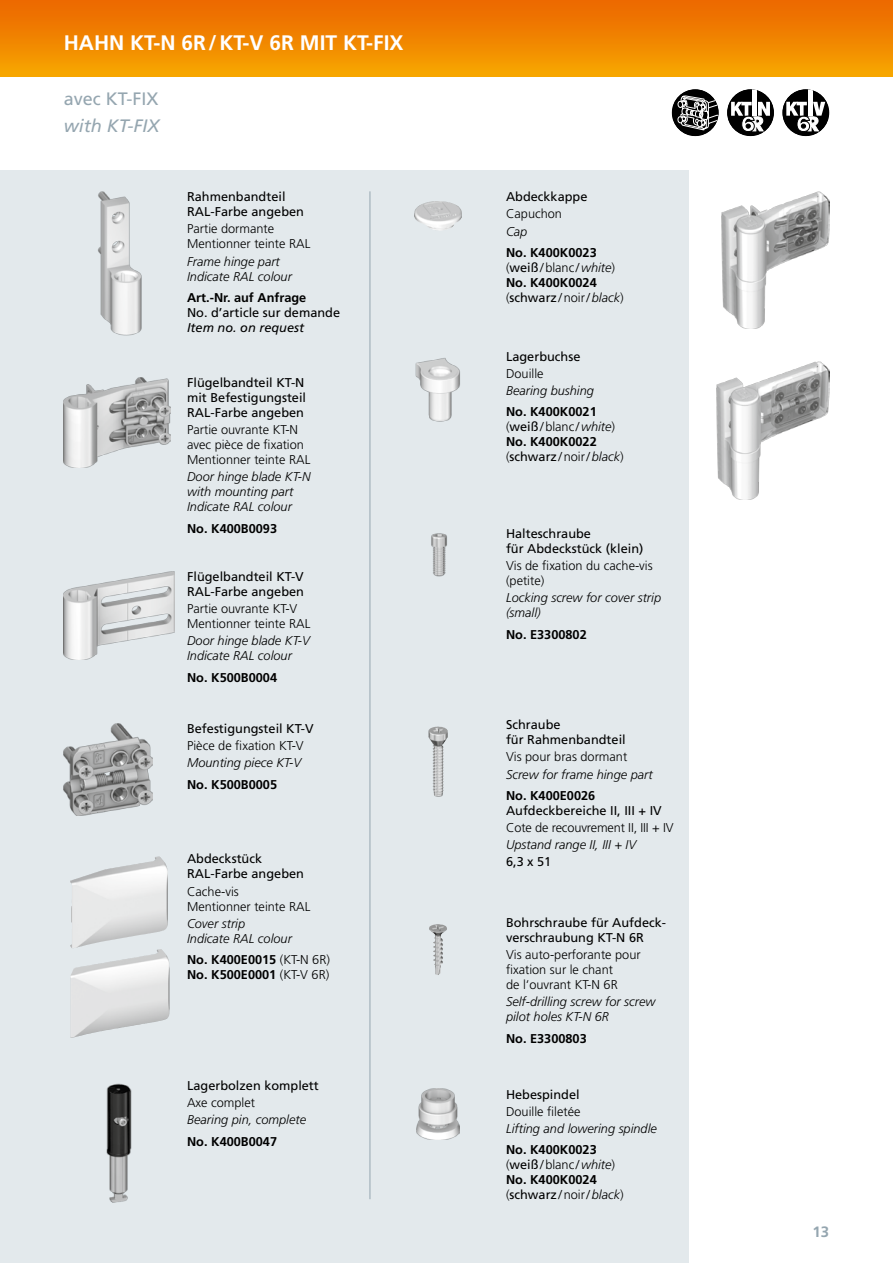
<style>
.page{position:relative;width:893px;height:1263px;background:#fff}
.page>*{position:absolute;margin:0;border:0;box-sizing:border-box;transform-origin:0 0}
.t1{font:700 21px "Frutiger";color:#fff}
.t2{font:18px "Frutiger";color:#95a6b0}
.t3{font:italic 18px "Frutiger";color:#95a6b0}
.t4{font:700 15px "Frutiger";color:#95a6b0}
.t5{font:12.75px/15px "Frutiger";color:#000}
.t6{font:300 12.75px/15px "Frutiger";color:#000}
.t7{font:italic 300 12.75px/15px "Frutiger";color:#000}
.t8{font:700 12.75px/15px "Frutiger";color:#000}
.t9{font:italic 12.75px "Frutiger";color:#000}
.s1{font-weight:300}
.s2{font-weight:400}
.s3{font-weight:300;font-style:italic}
</style>
<div class="page">
<div style="left:0;top:0;width:893px;height:77px;background:linear-gradient(to bottom,#eb6500,#f7a700)"></div>
<div style="left:0;top:170px;width:689px;height:1093px;background:#e3e9ec"></div>
<hr style="left:370px;top:191px;width:1px;height:1008px;background:#95a6b0">
<svg style="left:0;top:0;width:1px;height:77px"></svg>
<svg style="left:782px;top:89px;width:47px;height:47px"></svg>
<hr style="left:808px;top:89px;width:4px;height:27px;background:#fff">
<svg style="left:786px;top:102px;width:39px;height:30px"></svg>
<svg style="left:727px;top:89px;width:47px;height:47px"></svg>
<hr style="left:753px;top:89px;width:4px;height:27px;background:#fff">
<svg style="left:731px;top:102px;width:39px;height:30px"></svg>
<svg style="left:672px;top:89px;width:47px;height:47px"></svg>
<img style="left:721px;top:191px;width:108px;height:138px">
<img style="left:716px;top:361px;width:113px;height:138px">
<img style="left:416px;top:1089px;width:44px;height:50px">
<img style="left:429px;top:924px;width:18px;height:51px">
<img style="left:428px;top:726px;width:16px;height:71px">
<img style="left:431px;top:533px;width:16px;height:44px">
<img style="left:414px;top:201px;width:48px;height:30px">
<img style="left:415px;top:358px;width:45px;height:64px">
<img style="left:106px;top:1083px;width:26px;height:120px">
<img style="left:98px;top:191px;width:44px;height:145px">
<img style="left:70px;top:856px;width:98px;height:92px">
<img style="left:70px;top:949px;width:94px;height:89px">
<img style="left:64px;top:377px;width:106px;height:90px">
<img style="left:64px;top:571px;width:110px;height:89px">
<img style="left:64px;top:723px;width:88px;height:93px">
<h1 class="t1" style="left:64px;top:31px;width:341px">Hah n KT-N 6R /KT-V 6R mit KT-FIX</h1>
<h2 class="t2" style="left:64px;top:88px;width:96px">avec KT-FIX</h2>
<h2 class="t3" style="left:64px;top:115px;width:97px">with KT-FIX</h2>
<p class="t5" style="left:187px;top:189px;width:118px">Rahmenbandteil<br>RAL-Farbe angeben</p>
<p class="t6" style="left:187px;top:221px;width:125px">Partie dormante<br>Mentionner teinte RAL</p>
<p class="t7" style="left:187px;top:254px;width:106px">Frame hinge part<br>Indicate RAL colour</p>
<p class="t8" style="left:187px;top:290px;width:121px">Art.-Nr. auf Anfrage</p>
<p class="t5" style="left:187px;top:305px;width:155px">No. d’article sur demande</p>
<p class="t9" style="left:187px;top:320px;width:118px">Item no. on request</p>
<p class="t5" style="left:187px;top:375px;width:121px">Flügelbandteil KT-N mit Befestigungsteil<br>RAL-Farbe angeben</p>
<p class="t6" style="left:187px;top:422px;width:125px">Partie ouvrante KT-N avec pièce de fixation<br>Mentionner teinte RAL</p>
<p class="t7" style="left:187px;top:469px;width:125px">Door hinge blade KT-N with mounting part<br>Indicate RAL colour</p>
<p class="t8" style="left:187px;top:521px;width:92px">No. K400B0093</p>
<p class="t5" style="left:187px;top:569px;width:118px">Flügelbandteil KT-V<br>RAL-Farbe angeben</p>
<p class="t6" style="left:187px;top:601px;width:125px">Partie ouvrante KT-V<br>Mentionner teinte RAL</p>
<p class="t7" style="left:187px;top:633px;width:124px">Door hinge blade KT-V<br>Indicate RAL colour</p>
<p class="t8" style="left:187px;top:670px;width:92px">No. K500B0004</p>
<p class="t5" style="left:187px;top:721px;width:128px">Befestigungsteil KT-V</p>
<p class="t6" style="left:187px;top:738px;width:118px">Pièce de fixation KT-V</p>
<p class="t7" style="left:187px;top:755px;width:116px">Mounting piece KT-V</p>
<p class="t8" style="left:187px;top:776px;width:92px">No. K500B0005</p>
<p class="t5" style="left:187px;top:851px;width:118px">Abdeckstück<br>RAL-Farbe angeben</p>
<p class="t6" style="left:187px;top:883px;width:125px">Cache-vis<br>Mentionner teinte RAL</p>
<p class="t7" style="left:187px;top:916px;width:106px">Cover strip<br>Indicate RAL colour</p>
<p class="t8" style="left:187px;top:952px;width:144px">No. K400E0015 <span class="s1">(KT-N 6R)<br></span>No. K500E0001 <span class="s1">(KT-V 6R)</span></p>
<p class="t5" style="left:187px;top:1078px;width:133px">Lagerbolzen komplett</p>
<p class="t6" style="left:187px;top:1095px;width:69px">Axe complet</p>
<p class="t7" style="left:187px;top:1112px;width:121px">Bearing pin, complete</p>
<p class="t8" style="left:187px;top:1134px;width:92px">No. K400B0047</p>
<p class="t5" style="left:506px;top:189px;width:83px">Abdeckkappe</p>
<p class="t6" style="left:506px;top:206px;width:57px">Capuchon</p>
<p class="t7" style="left:506px;top:224px;width:23px">Cap</p>
<p class="t8" style="left:506px;top:245px;width:119px">No. K400K0023 <span class="s1">(</span><span class="s2">weiß</span><span class="s1">/blanc /</span><span class="s3">white</span><span class="s1">)<br></span>No. K400K0024 <span class="s1">(</span><span class="s2">schwarz</span><span class="s1">/noir/</span><span class="s3">black</span><span class="s1">)</span></p>
<p class="t5" style="left:506px;top:349px;width:76px">Lagerbuchse</p>
<p class="t6" style="left:506px;top:366px;width:39px">Douille</p>
<p class="t7" style="left:506px;top:383px;width:89px">Bearing bushing</p>
<p class="t8" style="left:506px;top:404px;width:119px">No. K400K0021 <span class="s1">(</span><span class="s2">weiß</span><span class="s1">/blanc /</span><span class="s3">white</span><span class="s1">)<br></span>No. K400K0022 <span class="s1">(</span><span class="s2">schwarz</span><span class="s1">/noir/</span><span class="s3">black</span><span class="s1">)</span></p>
<p class="t5" style="left:506px;top:526px;width:139px">Halteschraube<br>für Abdeckstück (klein)</p>
<p class="t6" style="left:506px;top:558px;width:148px">Vis de fixation du cache-vis (petite)</p>
<p class="t7" style="left:506px;top:590px;width:157px">Locking screw for cover strip (small)</p>
<p class="t8" style="left:506px;top:626px;width:82px">No. E3300802</p>
<p class="t5" style="left:506px;top:717px;width:121px">Schraube<br>für Rahmenbandteil</p>
<p class="t6" style="left:506px;top:749px;width:123px">Vis pour bras dormant</p>
<p class="t7" style="left:506px;top:766px;width:148px">Screw for frame hinge part</p>
<p class="t8" style="left:506px;top:788px;width:91px">No. K400E0026</p>
<p class="t5" style="left:506px;top:803px;width:157px">Aufdeckbereiche II, III + IV</p>
<p class="t6" style="left:506px;top:820px;width:169px">Cote de recouvrement II, III + IV</p>
<p class="t7" style="left:506px;top:837px;width:132px">Upstand range II, III + IV</p>
<p class="t5" style="left:506px;top:854px;width:47px">6,3 x 51</p>
<p class="t5" style="left:506px;top:915px;width:162px">Bohrschraube für Aufdeck&shy;verschraubung KT-N 6R</p>
<p class="t6" style="left:506px;top:947px;width:136px">Vis auto-perforante pour fixation sur le chant<br>de l‘ouvrant KT-N 6R</p>
<p class="t7" style="left:506px;top:994px;width:151px">Self-drilling screw for screw pilot holes KT-N 6R</p>
<p class="t8" style="left:506px;top:1031px;width:82px">No. E3300803</p>
<p class="t5" style="left:506px;top:1086px;width:75px">Hebespindel</p>
<p class="t6" style="left:506px;top:1104px;width:76px">Douille filetée</p>
<p class="t7" style="left:506px;top:1121px;width:152px">Lifting and lowering spindle</p>
<p class="t8" style="left:506px;top:1142px;width:119px">No. K400K0023 <span class="s1">(</span><span class="s2">weiß</span><span class="s1">/blanc /</span><span class="s3">white</span><span class="s1">)<br></span>No. K400K0024 <span class="s1">(</span><span class="s2">schwarz</span><span class="s1">/noir/</span><span class="s3">black</span><span class="s1">)</span></p>
<p class="t4" style="left:812px;top:1223px;width:18px">13</p>
</div>
